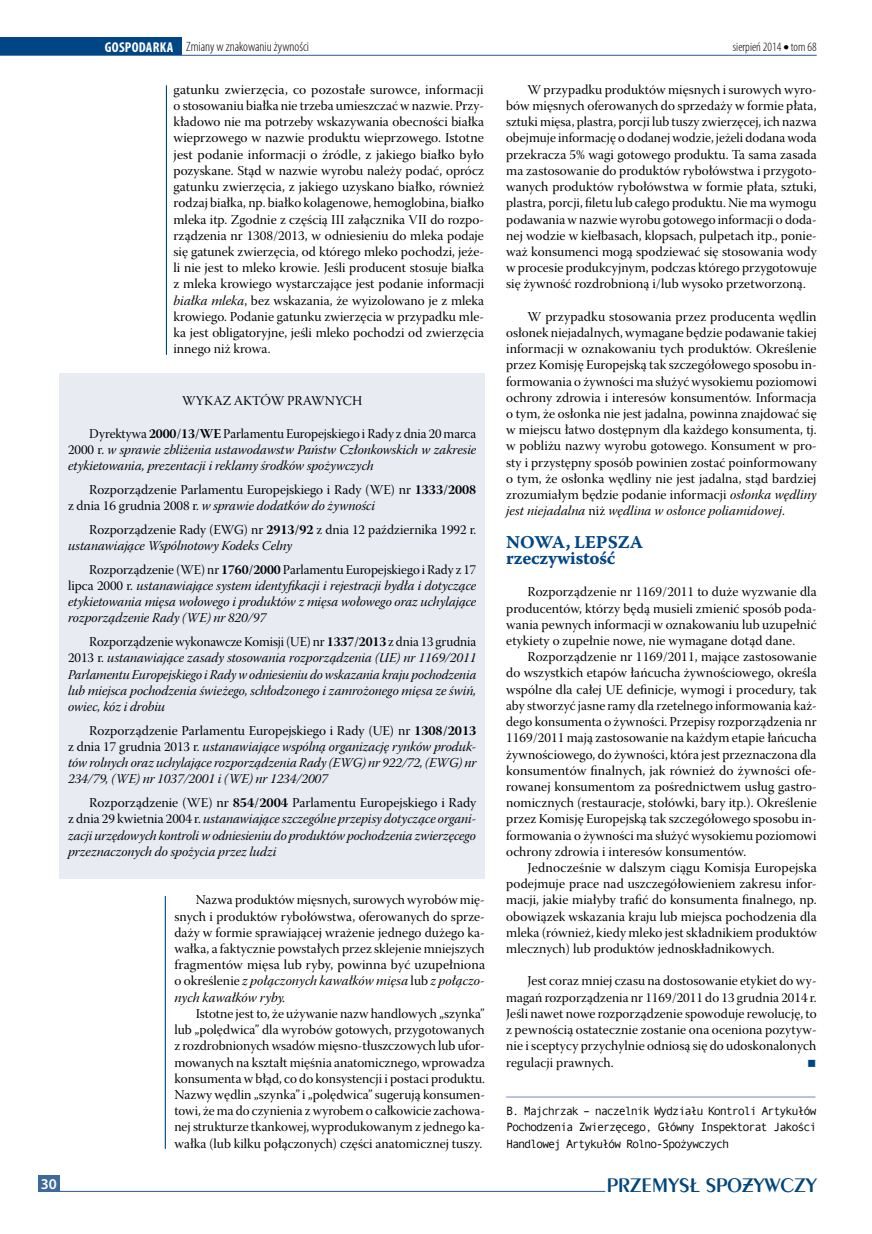
<style>
.page{position:relative;width:872px;height:1234px;background:#fff}
.page>*{position:absolute;margin:0;border:0;box-sizing:border-box;transform-origin:0 0}
.t1{font:600 21px "Peignot LT Std";color:#00457c}
.t2{font:18px/16.2px "Warnock Pro Bold Capt";letter-spacing:-.015em;color:#004685}
.t3{font:600 15px "Myriad Pro";color:#fff}
.t4{font:700 condensed 14.25px "Myriad Pro";letter-spacing:.02em;color:#fff}
.t5{font:13.5px/16.2px "Warnock Pro Subh";letter-spacing:.005em;color:#000;text-align:justify}
.t6{font:13.5px/16.2px "Warnock Pro It Subh";letter-spacing:-.005em;color:#000;text-align:justify}
.t7{font:300 condensed 13.5px "Myriad Pro";color:#000}
.t8{font:300 condensed 12.75px "Myriad Pro";color:#000}
.t9{font:12px/16.2px "Andale Mono";letter-spacing:-.1em;color:#000;text-align:justify}
.s1{font-family:"Warnock Pro It Subh"}
.s2{font-family:"Warnock Pro Bold Subh"}
.s3{font-family:"Warnock Pro Subh"}
</style>
<div class="page">
<hr style="left:0;top:55px;width:816px;height:1px;background:#466aa0">
<div style="left:0;top:38px;width:181px;height:17px;background:#004685"></div>
<div style="left:38px;top:1174px;width:22px;height:17px;background:#3e699b"></div>
<hr style="left:38px;top:1190px;width:567px;height:1px;background:#3e699b">
<hr style="left:506px;top:1096px;width:309px;height:1px;background:#7189b7">
<div style="left:60px;top:373px;width:425px;height:505px;background:#e9ebf3"></div>
<hr style="left:166px;top:85px;width:1px;height:270px;background:#004685">
<hr style="left:165px;top:895px;width:1px;height:253px;background:#004685">
<p class="t4" style="left:105px;top:38px;width:70px">GOSPODARKA</p>
<p class="t7" style="left:186px;top:40px;width:125px">zmiany w znakowaniu żywności</p>
<p class="t8" style="left:733px;top:40px;width:85px">sierpień 2014 ● tom 68</p>
<p class="t5" style="left:173px;top:83px;width:312px">gatunku zwierzęcia, co pozostałe surowce, informacji o stosowaniu białka nie trzeba umieszczać w nazwie. Przy&shy;kładowo nie ma potrzeby wskazywania obecności białka wieprzowego w nazwie produktu wieprzowego. Istotne jest podanie informacji o źródle, z jakiego białko było pozyskane. Stąd w nazwie wyrobu należy podać, oprócz gatunku zwierzęcia, z jakiego uzyskano białko, również rodzaj białka, np. białko kolagenowe, hemoglobina, białko mleka itp. Zgodnie z częścią III załącznika VII do rozpo&shy;rządzenia nr 1308/2013, w odniesieniu do mleka podaje się gatunek zwierzęcia, od którego mleko pochodzi, jeże&shy;li nie jest to mleko krowie. Jeśli producent stosuje białka z mleka krowiego wystarczające jest podanie informacji <span class="s1">białka mleka</span>, bez wskazania, że wyizolowano je z mleka krowiego. Podanie gatunku zwierzęcia w przypadku mle&shy;ka jest obligatoryjne, jeśli mleko pochodzi od zwierzęcia innego niż krowa.</p>
<p class="t5" style="left:182px;top:394px;width:182px">WYKAZ AKTÓW PRAWNYCH</p>
<p class="t5" style="left:89px;top:427px;width:388px">Dyrektywa <span class="s2">2000/13/WE</span> Parlamentu Europejskiego i Rady z dnia 20 marca</p>
<p class="t6" style="left:68px;top:443px;width:410px"><span class="s3">2000 r.</span> w sprawie zbliżenia ustawodawstw Państw Członkowskich w zakresie etykietowania, prezentacji i reklamy środków spożywczych</p>
<p class="t5" style="left:89px;top:483px;width:388px">Rozporządzenie Parlamentu Europejskiego i Rady (WE) nr <span class="s2">1333/2008</span></p>
<p class="t6" style="left:68px;top:499px;width:308px"><span class="s3">z dnia 16 grudnia 2008 r.</span> w sprawie dodatków do żywności</p>
<p class="t5" style="left:89px;top:523px;width:388px">Rozporządzenie Rady (EWG) nr <span class="s2">2913/92</span> z dnia 12 października 1992 r.</p>
<p class="t6" style="left:68px;top:539px;width:225px">ustanawiające Wspólnotowy Kodeks Celny</p>
<p class="t5" style="left:89px;top:563px;width:388px">Rozporządzenie (WE) nr <span class="s2">1760/2000</span> Parlamentu Europejskiego iRady z 17</p>
<p class="t6" style="left:68px;top:579px;width:410px"><span class="s3">lipca 2000 r.</span> ustanawiające system identyfikacji i rejestracji bydła i dotyczące etykietowania mięsa wołowego i produktów z mięsa wołowego oraz uchylające rozporządzenie Rady (WE) nr 820/97</p>
<p class="t5" style="left:89px;top:635px;width:388px">Rozporządzenie wykonawcze Komisji (UE) nr <span class="s2">1337/2013</span> z dnia 13 grudnia</p>
<p class="t6" style="left:68px;top:651px;width:410px"><span class="s3">2013 r.</span> ustanawiające zasady stosowania rozporządzenia (UE) nr 1169/2011<br>Parlamentu Europejskiego i Rady w odniesieniu do wskazania kraju pochodzenia lub miejsca pochodzenia świeżego, schłodzonego i zamrożonego mięsa ze świń, owiec, kóz i drobiu</p>
<p class="t5" style="left:89px;top:723px;width:388px">Rozporządzenie Parlamentu Europejskiego i Rady (UE) nr <span class="s2">1308/2013</span></p>
<p class="t6" style="left:68px;top:740px;width:410px"><span class="s3">z dnia 17 grudnia 2013 r.</span> ustanawiające wspólną organizację rynków produk&shy;tów rolnych oraz uchylające rozporządzenia Rady (EWG) nr 922/72, (EWG) nr 234/79, (WE) nr 1037/2001 i (WE) nr 1234/2007</p>
<p class="t5" style="left:89px;top:796px;width:388px">Rozporządzenie (WE) nr <span class="s2">854/2004</span> Parlamentu Europejskiego i Rady</p>
<p class="t6" style="left:68px;top:812px;width:410px"><span class="s3">z dnia 29 kwietnia 2004 r.</span> ustanawiające szczególne przepisy dotyczące organi&shy;zacji urzędowych kontroli w odniesieniu do produktów pochodzenia zwierzęcego przeznaczonych do spożycia przez ludzi</p>
<p class="t5" style="left:174px;top:893px;width:312px;text-indent:21px">Nazwa produktów mięsnych, surowych wyrobów mię&shy;snych i produktów rybołówstwa, oferowanych do sprze&shy;daży w formie sprawiającej wrażenie jednego dużego ka&shy;wałka, a faktycznie powstałych przez sklejenie mniejszych fragmentów mięsa lub ryby, powinna być uzupełniona</p>
<p class="t6" style="left:174px;top:974px;width:312px"><span class="s3">o określenie</span> z połączonych kawałków mięsa <span class="s3">lub</span> z połączo&shy;nych kawałków ryby.</p>
<p class="t5" style="left:174px;top:1006px;width:312px;text-indent:21px">Istotne jest to, że używanie nazw handlowych „szynka” lub „polędwica” dla wyrobów gotowych, przygotowanych z rozdrobnionych wsadów mięsno-tłuszczowych lub ufor&shy;mowanych na kształt mięśnia anatomicznego, wprowadza konsumenta w błąd, co do konsystencji i postaci produktu.<br>Nazwy wędlin „szynka” i „polędwica” sugerują konsumen&shy;towi, że ma do czynienia z wyrobem o całkowicie zachowa&shy;nej strukturze tkankowej, wyprodukowanym z jednego ka&shy;wałka (lub kilku połączonych) części anatomicznej tuszy.</p>
<p class="t3" style="left:41px;top:1173px;width:18px">30</p>
<p class="t5" style="left:506px;top:83px;width:312px;text-indent:21px">W przypadku produktów mięsnych i surowych wyro&shy;bów mięsnych oferowanych do sprzedaży w formie płata, sztuki mięsa, plastra, porcji lub tuszy zwierzęcej, ich nazwa obejmuje informację o dodanej wodzie, jeżeli dodana woda przekracza 5% wagi gotowego produktu. Ta sama zasada ma zastosowanie do produktów rybołówstwa i przygoto&shy;wanych produktów rybołówstwa w formie płata, sztuki, plastra, porcji, filetu lub całego produktu. Nie ma wymogu podawania w nazwie wyrobu gotowego informacji o doda&shy;nej wodzie w kiełbasach, klopsach, pulpetach itp., ponie&shy;waż konsumenci mogą spodziewać się stosowania wody w procesie produkcyjnym, podczas którego przygotowuje się żywność rozdrobnioną i/lub wysoko przetworzoną.</p>
<p class="t5" style="left:506px;top:310px;width:312px;text-indent:21px">W przypadku stosowania przez producenta wędlin osłonek niejadalnych, wymagane będzie podawanie takiej informacji w oznakowaniu tych produktów. Określenie przez Komisję Europejską tak szczegółowego sposobu in&shy;formowania o żywności ma służyć wysokiemu poziomowi ochrony zdrowia i interesów konsumentów. Informacja o tym, że osłonka nie jest jadalna, powinna znajdować się w miejscu łatwo dostępnym dla każdego konsumenta, tj. w pobliżu nazwy wyrobu gotowego. Konsument w pro&shy;sty i przystępny sposób powinien zostać poinformowany o tym, że osłonka wędliny nie jest jadalna, stąd bardziej zrozumiałym będzie podanie informacji <span class="s1">osłonka wędliny</span></p>
<p class="t6" style="left:506px;top:504px;width:280px">jest niejadalna <span class="s3">niż</span> wędlina w osłonce poliamidowej<span class="s3">.</span></p>
<h2 class="t2" style="left:506px;top:533px;width:115px">NOWA, LEPSZA rzeczywistość</h2>
<p class="t5" style="left:506px;top:585px;width:312px;text-indent:21px">Rozporządzenie nr 1169/2011 to duże wyzwanie dla producentów, którzy będą musieli zmienić sposób poda&shy;wania pewnych informacji w oznakowaniu lub uzupełnić etykiety o zupełnie nowe, nie wymagane dotąd dane.</p>
<p class="t5" style="left:506px;top:650px;width:312px;text-indent:21px">Rozporządzenie nr 1169/2011, mające zastosowanie do wszystkich etapów łańcucha żywnościowego, określa wspólne dla całej UE definicje, wymogi i procedury, tak aby stworzyć jasne ramy dla rzetelnego informowania każ&shy;dego konsumenta o żywności. Przepisy rozporządzenia nr 1169/2011 mają zastosowanie na każdym etapie łańcucha żywnościowego, do żywności, która jest przeznaczona dla konsumentów finalnych, jak również do żywności ofe&shy;rowanej konsumentom za pośrednictwem usług gastro&shy;nomicznych (restauracje, stołówki, bary itp.). Określenie przez Komisję Europejską tak szczegółowego sposobu in&shy;formowania o żywności ma służyć wysokiemu poziomowi ochrony zdrowia i interesów konsumentów.</p>
<p class="t5" style="left:506px;top:861px;width:312px;text-indent:21px">Jednocześnie w dalszym ciągu Komisja Europejska podejmuje prace nad uszczegółowieniem zakresu infor&shy;macji, jakie miałyby trafić do konsumenta finalnego, np. obowiązek wskazania kraju lub miejsca pochodzenia dla mleka (również, kiedy mleko jest składnikiem produktów mlecznych) lub produktów jednoskładnikowych.</p>
<p class="t5" style="left:506px;top:974px;width:312px;text-indent:21px">Jest coraz mniej czasu na dostosowanie etykiet do wy&shy;magań rozporządzenia nr 1169/2011 do 13 grudnia 2014 r.<br>Jeśli nawet nowe rozporządzenie spowoduje rewolucję, to z pewnością ostatecznie zostanie ona oceniona pozytyw&shy;nie i sceptycy przychylnie odniosą się do udoskonalonych regulacji prawnych.</p>
<p class="t9" style="left:506px;top:1102px;width:312px">B. Majchrzak – naczelnik Wydziału Kontroli Artykułów Pochodzenia Zwierzęcego, Główny Inspektorat Jakości Handlowej Artykułów Rolno-Spożywczych</p>
<h1 class="t1" style="left:607px;top:1172px;width:211px">PRZEMYSŁ SPOZYWCZY</h1>
</div>
